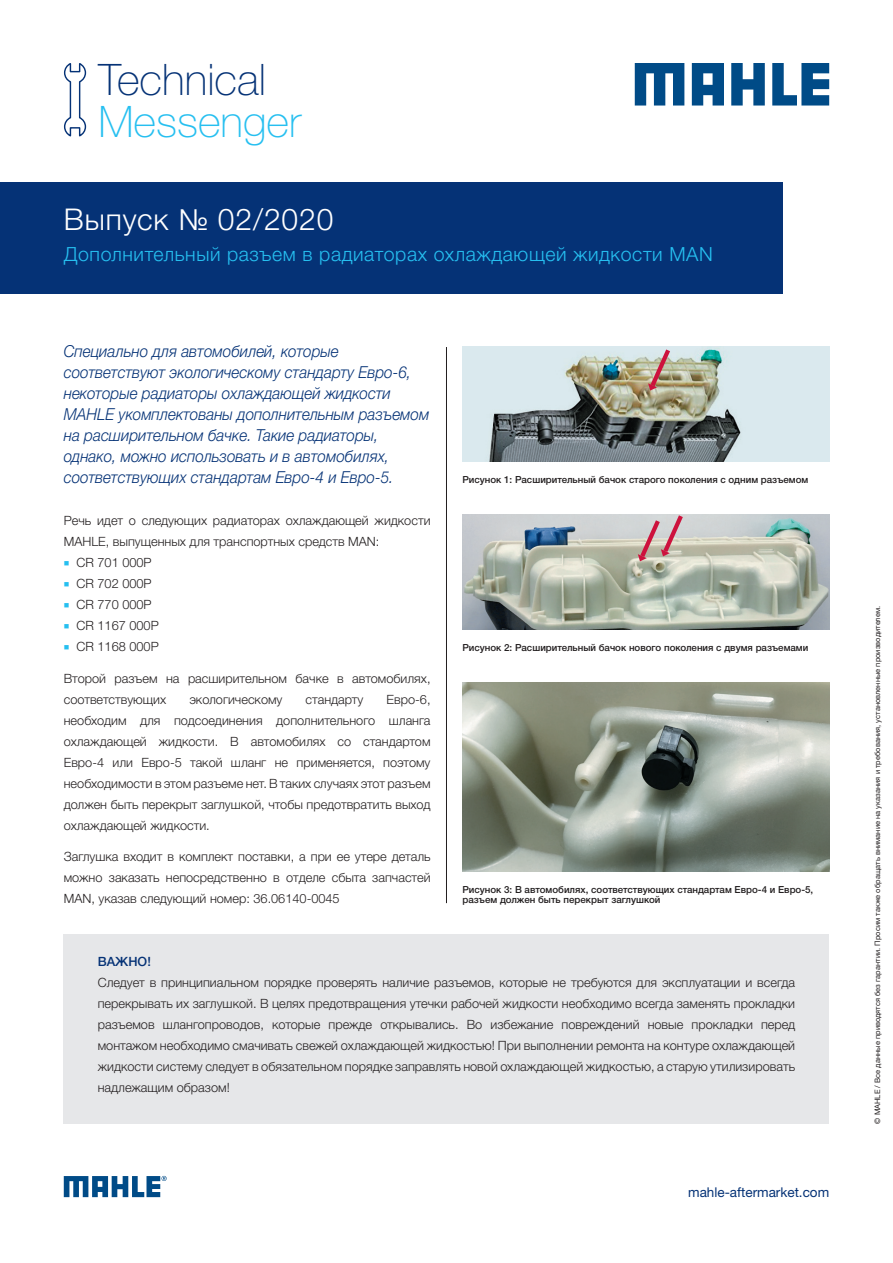
<style>
.page{position:relative;width:893px;height:1263px;background:#fff}
.page>*{position:absolute;margin:0;border:0;box-sizing:border-box;transform-origin:0 0}
.t1{font:100 43.5px "Helvetica Neue LT Pro";color:#053276}
.t2{font:100 43.5px "Helvetica Neue LT Pro";color:#26bff0}
.t3{font:300 30px "Helvetica Neue LTW1 G";letter-spacing:.03em;color:#fff}
.t4{font:300 19.5px "Helvetica Neue LTW1 G";letter-spacing:.03em;color:#26bff0}
.t5{font:italic 300 16.5px/21px "Helvetica Neue LTW1 G";color:#053276;scale:.93 1}
.t6{font:13.5px "Helvetica Neue LT Pro";color:#053276}
.t7{font:300 12.75px/21px "Helvetica Neue LTW1 G";color:#231f20;text-align:justify}
.t8{font:300 12.75px "Helvetica Neue LT Pro";color:#231f20}
.t9{font:500 12.75px "Helvetica Neue LTW1 G";color:#053276}
.t10{font:500 9.75px/10.5px "Helvetica Neue LTW1 G";color:#231f20}
.t11{font:7.5px "Helvetica Neue LTW1 G";letter-spacing:.005em;color:#231f20}
.s1{color:#26bff0}
.s2{font-family:"Helvetica Neue LT Com"}
</style>
<div class="page">
<svg style="left:64px;top:63px;width:23px;height:74px"></svg>
<img style="left:462px;top:346px;width:367px;height:116px">
<img style="left:462px;top:514px;width:367px;height:116px">
<img style="left:462px;top:683px;width:367px;height:189px">
<svg style="left:64px;top:1176px;width:103px;height:21px"></svg>
<div style="left:64px;top:934px;width:765px;height:189px;background:#e6e7e9"></div>
<hr style="left:446px;top:347px;width:1px;height:556px;background:#231f20">
<svg style="left:638px;top:515px;width:45px;height:46px;background:#ceadae"></svg>
<svg style="left:648px;top:349px;width:22px;height:42px"></svg>
<div style="left:0;top:183px;width:782px;height:111px;background:#053276"></div>
<svg style="left:635px;top:63px;width:49px;height:43px"></svg>
<svg style="left:731px;top:63px;width:34px;height:43px"></svg>
<svg style="left:772px;top:63px;width:57px;height:43px"></svg>
<svg style="left:692px;top:63px;width:32px;height:43px"></svg>
<h1 class="t1" style="left:98px;top:53px;width:169px">Technical</h1>
<h1 class="t2" style="left:98px;top:95px;width:204px">Messenger</h1>
<h2 class="t3" style="left:64px;top:201px;width:271px">Выпуск № 02/2020</h2>
<h3 class="t4" style="left:64px;top:242px;width:650px">Дополнительный разъем в радиаторах охлаждающей жидкости MAN</h3>
<p class="t5" style="left:64px;top:341px;width:395px">Специально для автомобилей, которые соответствуют экологическому стандарту Евро-6, некоторые радиаторы охлаждающей жидкости MAHLE укомплектованы дополнительным разъемом на расширительном бачке. Такие радиаторы, однако, можно использовать и в автомобилях, соответствующих стандартам Евро-4 и Евро-5.</p>
<p class="t7" style="left:64px;top:510px;width:368px">Речь идет о следующих радиаторах охлаждающей жидкости<br>MAHLE, выпущенных для транспортных средств MAN:</p>
<p class="t8" style="left:64px;top:555px;width:89px"><span class="s1">■</span> CR 701 000P</p>
<p class="t8" style="left:64px;top:576px;width:89px"><span class="s1">■</span> CR 702 000P</p>
<p class="t8" style="left:64px;top:597px;width:89px"><span class="s1">■</span> CR 770 000P</p>
<p class="t8" style="left:64px;top:618px;width:96px"><span class="s1">■</span> CR 1167 000P</p>
<p class="t8" style="left:64px;top:639px;width:96px"><span class="s1">■</span> CR 1168 000P</p>
<p class="t7" style="left:64px;top:667px;width:368px">Второй разъем на расширительном бачке в автомобилях, соответствующих</p>
<p class="t7" style="left:64px;top:688px;width:368px;text-indent:323px">Евро-6, необходим для подсоединения дополнительного шланга охлаждающей жидкости. В автомобилях со стандартом Евро-4 или Евро-5 такой шланг не применяется, поэтому необходимости в этом разъеме нет. В таких случаях этот разъем должен быть перекрыт заглушкой, чтобы предотвратить выход охлаждающей жидкости.</p>
<p class="t7" style="left:64px;top:846px;width:368px">Заглушка входит в комплект поставки, а при ее утере деталь можно заказать непосредственно в отделе сбыта запчастей MAN, указав следующий номер: 36.06140-0045</p>
<p class="t7" style="left:189px;top:688px;width:95px">экологическому</p>
<p class="t7" style="left:306px;top:688px;width:59px">стандарту</p>
<p class="t10" style="left:462px;top:474px;width:347px">Рисунок 1: Расширительный бачок старого поколения с одним разъемом</p>
<p class="t10" style="left:462px;top:642px;width:347px">Рисунок 2: Расширительный бачок нового поколения с двумя разъемами</p>
<p class="t10" style="left:462px;top:884px;width:352px">Рисунок 3: В автомобилях, соответствующих стандартам Евро-4 и Евро-5, разъем должен быть перекрыт заглушкой</p>
<p class="t9" style="left:98px;top:954px;width:55px">ВАЖНО!</p>
<p class="t7" style="left:98px;top:972px;width:699px">Следует в принципиальном порядке проверять наличие разъемов, которые не требуются для эксплуатации и всегда перекрывать их заглушкой. В целях предотвращения утечки рабочей жидкости необходимо всегда заменять прокладки разъемов шлангопроводов, которые прежде открывались. Во избежание повреждений новые прокладки перед монтажом необходимо смачивать свежей охлаждающей жидкостью! При выполнении ремонта на контуре охлаждающей жидкости систему следует в обязательном порядке заправлять новой охлаждающей жидкостью, а старую утилизировать надлежащим образом!</p>
<p class="t6" style="left:688px;top:1184px;width:143px">mahle-aftermarket.com</p>
<p class="t11" style="left:873px;top:1124px;width:519px;rotate:-90deg"><span class="s2">© MAHLE /</span> Все данные приводятся без гарантии. Просим также обращать внимание на указания и требования, установленные производителем.</p>
</div>
